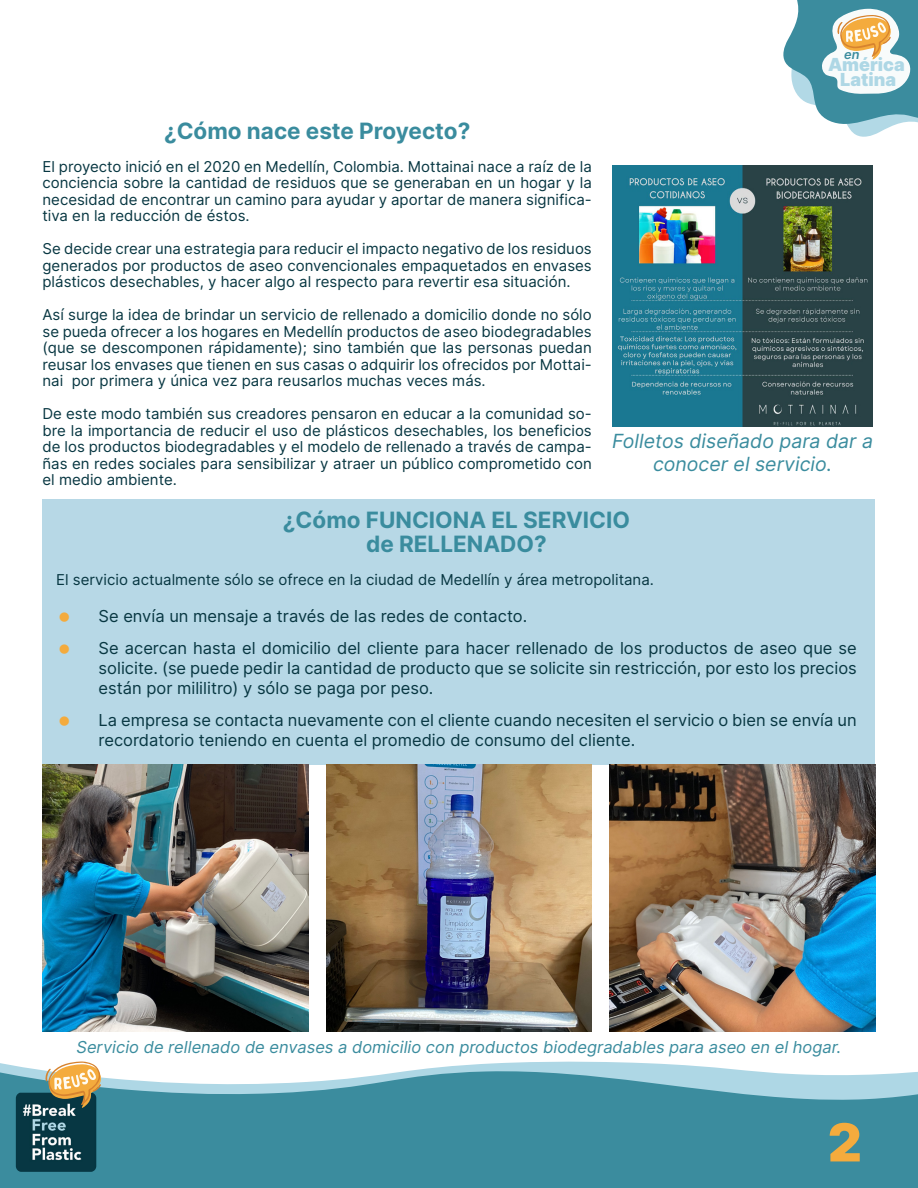
<style>
.page{position:relative;width:918px;height:1188px;background:#fff}
.page>*{position:absolute;margin:0;border:0;box-sizing:border-box;transform-origin:0 0}
.t1{font:900 52.5px "Inter";color:#f4ab3d}
.t2{font:700 22.5px/24px "Inter";color:#3a8c9e;text-align:center}
.t3{font:italic 19.5px/23.4px "Inter";color:#3a8c9e;text-align:center}
.t4{font:900 18px/15.1px "Inter";color:#aed7e5;text-align:center}
.t5{font:16.5px/19.8px "Inter";color:#083742}
.t6{font:italic 16.5px "Inter";color:#3a8c9e}
.t7{font:15px/16.5px "Inter";color:#083742;text-align:justify}
.t8{font:italic 600 12.75px "Inter";color:#3b8c9e}
</style>
<div class="page">
<svg style="left:0;top:1022px;width:918px;height:166px;fill:#3b8c9e"></svg>
<img style="left:16px;top:1093px;width:80px;height:79px">
<svg style="left:45px;top:1061px;width:56px;height:47px"></svg>
<svg style="left:783px;top:0;width:135px;height:137px"></svg>
<img style="left:612px;top:166px;width:261px;height:260px">
<div style="left:43px;top:499px;width:832px;height:266px;background:#b7d8e6"></div>
<img style="left:43px;top:765px;width:265px;height:266px">
<img style="left:326px;top:765px;width:266px;height:266px">
<img style="left:610px;top:765px;width:265px;height:266px">
<p class="t8" style="left:844px;top:45px;width:17px">en</p>
<p class="t4" style="left:828px;top:57px;width:78px">América<br>Latina</p>
<h2 class="t2" style="left:164px;top:118px;width:308px">¿Cómo nace este Proyecto?</h2>
<p class="t7" style="left:43px;top:158px;width:551px">El proyecto inició en el 2020 en Medellín, Colombia. Mottainai nace a raíz de la conciencia sobre la cantidad de residuos que se generaban en un hogar y la necesidad de encontrar un camino para ayudar y aportar de manera significa&shy;tiva en la reducción de éstos.</p>
<p class="t7" style="left:43px;top:240px;width:551px">Se decide crear una estrategia para reducir el impacto negativo de los residuos generados por productos de aseo convencionales empaquetados en envases plásticos desechables, y hacer algo al respecto para revertir esa situación.</p>
<p class="t7" style="left:43px;top:306px;width:551px">Así surge la idea de brindar un servicio de rellenado a domicilio donde no sólo se pueda ofrecer a los hogares en Medellín productos de aseo biodegradables (que se descomponen rápidamente); sino también que las personas puedan reusar los envases que tienen en sus casas o adquirir los ofrecidos por Mottai&shy;nai por primera y única vez para reusarlos muchas veces más.</p>
<p class="t7" style="left:43px;top:405px;width:551px">De este modo también sus creadores pensaron en educar a la comunidad so&shy;bre la importancia de reducir el uso de plásticos desechables, los beneficios de los productos biodegradables y el modelo de rellenado a través de campa&shy;ñas en redes sociales para sensibilizar y atraer un público comprometido con el medio ambiente.</p>
<h3 class="t3" style="left:612px;top:429px;width:262px">Folletos diseñado para dar a conocer el servicio.</h3>
<h2 class="t2" style="left:283px;top:508px;width:349px">¿Cómo FUNCIONA EL SERVICIO de RELLENADO?</h2>
<p class="t7" style="left:56px;top:571px;width:599px">El servicio actualmente sólo se ofrece en la ciudad de Medellín y área metropolitana.</p>
<p class="t5" style="left:99px;top:599px;width:760px;line-height:32.5px">Se envía un mensaje a través de las redes de contacto.<br>Se acercan hasta el domicilio del cliente para hacer rellenado de los productos de aseo que se</p>
<p class="t5" style="left:99px;top:658px;width:760px">solicite. (se puede pedir la cantidad de producto que se solicite sin restricción, por esto los precios están por mililitro) y sólo se paga por peso.</p>
<p class="t5" style="left:99px;top:710px;width:760px">La empresa se contacta nuevamente con el cliente cuando necesiten el servicio o bien se envía un recordatorio teniendo en cuenta el promedio de consumo del cliente.</p>
<p class="t6" style="left:76px;top:1035px;width:767px">Servicio de rellenado de envases a domicilio con productos biodegradables para aseo en el hogar.</p>
<h1 class="t1" style="left:828px;top:1104px;width:35px">2</h1>
</div>
